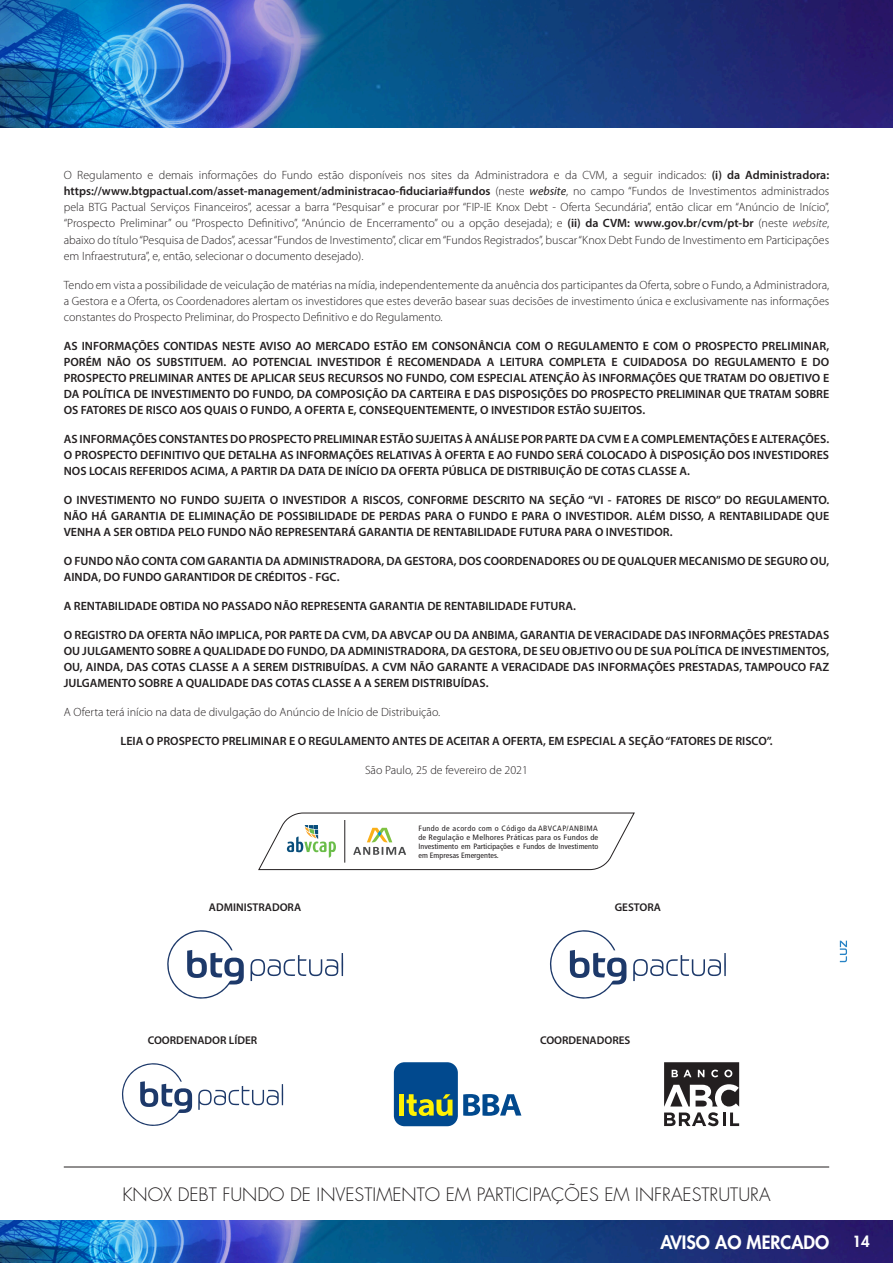
<style>
.page{position:relative;width:893px;height:1263px;background:#fff}
.page>*{position:absolute;margin:0;border:0;box-sizing:border-box;transform-origin:0 0}
.t1{font:300 18px "Futura";color:#231f20}
.t2{font:800 18px "Futura";color:#fff}
.t3{font:800 15px "Futura";color:#fff}
.t4{font:600 12px/16px "Myriad Pro";color:#231f20;text-align:justify}
.t5{font:300 12px/16px "Myriad Pro";color:#231f20;text-align:justify}
.t6{font:600 11.25px "Myriad Pro";color:#231f20}
.t7{font:condensed 7.65px/9.3px "Frutiger";color:#231f20;text-align:justify;scale:1.05 1}
.s1{font-weight:600}
.s2{font-weight:400;font-style:italic}
.s3{font-style:italic}
</style>
<div class="page">
<img style="left:0;top:0;width:893px;height:127px">
<img style="left:0;top:1220px;width:893px;height:43px">
<hr style="left:64px;top:1166px;width:765px;height:1px;background:#231f20">
<svg style="left:258px;top:813px;width:376px;height:57px"></svg>
<svg style="left:167px;top:930px;width:77px;height:69px"></svg>
<svg style="left:251px;top:953px;width:92px;height:28px"></svg>
<svg style="left:550px;top:930px;width:76px;height:69px"></svg>
<svg style="left:633px;top:953px;width:93px;height:28px"></svg>
<svg style="left:122px;top:1063px;width:70px;height:63px"></svg>
<svg style="left:198px;top:1084px;width:85px;height:26px"></svg>
<svg style="left:463px;top:1094px;width:58px;height:22px"></svg>
<div style="left:394px;top:1062px;width:64px;height:64px;background:#01498e;border-radius:11px"></div>
<svg style="left:407px;top:1094px;width:45px;height:22px"></svg>
<div style="left:399px;top:1094px;width:5px;height:21px;background:#fff101"></div>
<svg style="left:664px;top:1112px;width:54px;height:14px"></svg>
<hr style="left:723px;top:1112px;width:3px;height:14px;background:#231f20">
<svg style="left:730px;top:1112px;width:9px;height:14px"></svg>
<svg style="left:664px;top:1062px;width:75px;height:44px"></svg>
<svg style="left:840px;top:941px;width:7px;height:21px"></svg>
<p class="t5" style="left:64px;top:167px;width:767px">O Regulamento e demais informações do Fundo estão disponíveis nos sites da Administradora e da CVM, a seguir indicados: <span class="s1">(i) da Administradora: https://www.btgpactual.com/asset-management/administracao-fiduciaria#fundos</span> (neste <span class="s2">website</span>, no campo “Fundos de Investimentos administrados pela BTG Pactual Serviços Financeiros”, acessar a barra “Pesquisar” e procurar por “FIP-IE Knox Debt - Oferta Secundária”, então clicar em “Anúncio de Início”, “Prospecto Preliminar” ou “Prospecto Definitivo”, “Anúncio de Encerramento” ou a opção desejada); e <span class="s1">(ii) da CVM: www.gov.br/cvm/pt-br</span> (neste <span class="s3">website</span>, abaixo do título “Pesquisa de Dados”, acessar “Fundos de Investimento”, clicar em “Fundos Registrados”, buscar “Knox Debt Fundo de Investimento em Participações em Infraestrutura”, e, então, selecionar o documento desejado).</p>
<p class="t5" style="left:64px;top:277px;width:767px">Tendo em vista a possibilidade de veiculação de matérias na mídia, independentemente da anuência dos participantes da Oferta, sobre o Fundo, a Administradora, a Gestora e a Oferta, os Coordenadores alertam os investidores que estes deverão basear suas decisões de investimento única e exclusivamente nas informações constantes do Prospecto Preliminar, do Prospecto Definitivo e do Regulamento.</p>
<p class="t4" style="left:64px;top:337px;width:767px">AS INFORMAÇÕES CONTIDAS NESTE AVISO AO MERCADO ESTÃO EM CONSONÂNCIA COM O REGULAMENTO E COM O PROSPECTO PRELIMINAR, PORÉM NÃO OS SUBSTITUEM. AO POTENCIAL INVESTIDOR É RECOMENDADA A LEITURA COMPLETA E CUIDADOSA DO REGULAMENTO E DO PROSPECTO PRELIMINAR ANTES DE APLICAR SEUS RECURSOS NO FUNDO, COM ESPECIAL ATENÇÃO ÀS INFORMAÇÕES QUE TRATAM DO OBJETIVO E DA POLÍTICA DE INVESTIMENTO DO FUNDO, DA COMPOSIÇÃO DA CARTEIRA E DAS DISPOSIÇÕES DO PROSPECTO PRELIMINAR QUE TRATAM SOBRE OS FATORES DE RISCO AOS QUAIS O FUNDO, A OFERTA E, CONSEQUENTEMENTE, O INVESTIDOR ESTÃO SUJEITOS.</p>
<p class="t4" style="left:64px;top:431px;width:767px">AS INFORMAÇÕES CONSTANTES DO PROSPECTO PRELIMINAR ESTÃO SUJEITAS À ANÁLISE POR PARTE DA CVM E A COMPLEMENTAÇÕES E ALTERAÇÕES.<br>O PROSPECTO DEFINITIVO QUE DETALHA AS INFORMAÇÕES RELATIVAS À OFERTA E AO FUNDO SERÁ COLOCADO À DISPOSIÇÃO DOS INVESTIDORES NOS LOCAIS REFERIDOS ACIMA, A PARTIR DA DATA DE INÍCIO DA OFERTA PÚBLICA DE DISTRIBUIÇÃO DE COTAS CLASSE A.</p>
<p class="t4" style="left:64px;top:492px;width:767px">O INVESTIMENTO NO FUNDO SUJEITA O INVESTIDOR A RISCOS, CONFORME DESCRITO NA SEÇÃO “VI - FATORES DE RISCO” DO REGULAMENTO.<br>NÃO HÁ GARANTIA DE ELIMINAÇÃO DE POSSIBILIDADE DE PERDAS PARA O FUNDO E PARA O INVESTIDOR. ALÉM DISSO, A RENTABILIDADE QUE VENHA A SER OBTIDA PELO FUNDO NÃO REPRESENTARÁ GARANTIA DE RENTABILIDADE FUTURA PARA O INVESTIDOR.</p>
<p class="t4" style="left:64px;top:553px;width:767px">O FUNDO NÃO CONTA COM GARANTIA DA ADMINISTRADORA, DA GESTORA, DOS COORDENADORES OU DE QUALQUER MECANISMO DE SEGURO OU,<br>AINDA, DO FUNDO GARANTIDOR DE CRÉDITOS - FGC.</p>
<p class="t4" style="left:64px;top:598px;width:514px">A RENTABILIDADE OBTIDA NO PASSADO NÃO REPRESENTA GARANTIA DE RENTABILIDADE FUTURA.</p>
<p class="t4" style="left:64px;top:627px;width:767px">O REGISTRO DA OFERTA NÃO IMPLICA, POR PARTE DA CVM, DA ABVCAP OU DA ANBIMA, GARANTIA DE VERACIDADE DAS INFORMAÇÕES PRESTADAS OU JULGAMENTO SOBRE A QUALIDADE DO FUNDO, DA ADMINISTRADORA, DA GESTORA, DE SEU OBJETIVO OU DE SUA POLÍTICA DE INVESTIMENTOS, OU, AINDA, DAS COTAS CLASSE A A SEREM DISTRIBUÍDAS. A CVM NÃO GARANTE A VERACIDADE DAS INFORMAÇÕES PRESTADAS, TAMPOUCO FAZ JULGAMENTO SOBRE A QUALIDADE DAS COTAS CLASSE A A SEREM DISTRIBUÍDAS.</p>
<p class="t5" style="left:64px;top:704px;width:378px">A Oferta terá início na data de divulgação do Anúncio de Início de Distribuição.</p>
<p class="t4" style="left:120px;top:733px;width:653px">LEIA O PROSPECTO PRELIMINAR E O REGULAMENTO ANTES DE ACEITAR A OFERTA, EM ESPECIAL A SEÇÃO “FATORES DE RISCO”.</p>
<p class="t5" style="left:365px;top:762px;width:164px">São Paulo, 25 de fevereiro de 2021</p>
<p class="t7" style="left:418px;top:823px;width:173px">Fundo de acordo com o Código da ABVCAP/ANBIMA de Regulação e Melhores Práticas para os Fundos de Investimento em Participações e Fundos de Investimento em Empresas Emergentes.</p>
<p class="t6" style="left:209px;top:900px;width:94px">ADMINISTRADORA</p>
<p class="t6" style="left:615px;top:900px;width:48px">GESTORA</p>
<p class="t6" style="left:148px;top:1033px;width:111px">COORDENADOR LÍDER</p>
<p class="t6" style="left:540px;top:1033px;width:92px">COORDENADORES</p>
<h1 class="t1" style="left:122px;top:1183px;width:650px">KNOX DEBT FUNDO DE INVESTIMENTO EM PARTICIPAÇÕES EM INFRAESTRUTURA</h1>
<h1 class="t2" style="left:660px;top:1230px;width:170px">AVISO AO MERCADO</h1>
<p class="t3" style="left:852px;top:1231px;width:19px">14</p>
</div>
